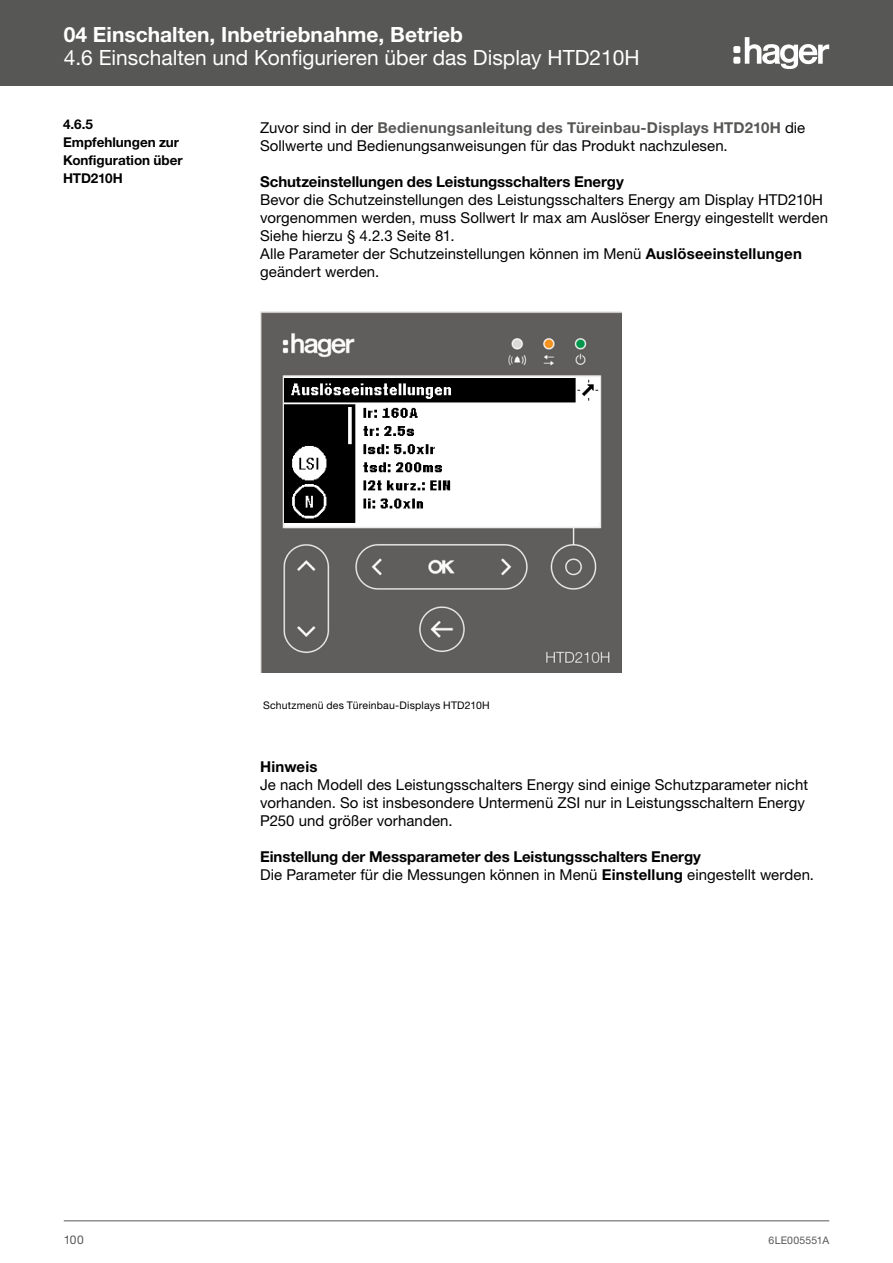
<style>
.page{position:relative;width:893px;height:1263px;background:#fff}
.page>*{position:absolute;margin:0;border:0;box-sizing:border-box;transform-origin:0 0}
.t1{font:21px "Helvetica Neue LTW1 G";color:#fff}
.t2{font:700 21px "Helvetica Neue LTW1 G";color:#fff}
.t3{font:15px/18px "Helvetica Neue LTW1 G";letter-spacing:.005em;color:#000}
.t4{font:700 15px/18px "Helvetica Neue LTW1 G";letter-spacing:-.005em;color:#000}
.t5{font:700 15px "Helvetica Neue LTW1 G";letter-spacing:.015em;color:#000}
.t6{font:700 13.5px/18px "Helvetica Neue LTW1 G";color:#000}
.t7{font:12px "Helvetica Neue LTW1 G";color:#575756}
.t8{font:10.5px "Helvetica Neue LTW1 G";letter-spacing:.015em;color:#000}
.t9{font:10.5px "Helvetica Neue LTW1 G";letter-spacing:.015em;color:#575756}
.s1{font-weight:700;color:#575756}
.s2{font-weight:700}
.s3{font-weight:400}
</style>
<div class="page">
<hr style="left:64px;top:1220px;width:765px;height:1px;background:#575756">
<div style="left:0;top:0;width:893px;height:86px;background:#575756"></div>
<svg style="left:745px;top:37px;width:84px;height:32px"></svg>
<div style="left:733px;top:46px;width:7px;height:7px;background:#fff;border-radius:2px"></div>
<div style="left:733px;top:57px;width:7px;height:7px;background:#fff;border-radius:2px"></div>
<img style="left:260px;top:311px;width:361px;height:361px">
<img style="left:285px;top:378px;width:315px;height:144px">
<h1 class="t2" style="left:64px;top:22px;width:401px">04 Einschalten, Inbetriebnahme, Betrieb</h1>
<h1 class="t1" style="left:64px;top:44px;width:240px">4.6 Einschalten und KonfigurierenüberdasDisplayHTD210</h1>
<p class="t6" style="left:63px;top:115px;width:121px">4.6.5<br>Empfehlungen zur<br>Konfiguration über<br>HTD210H</p>
<p class="t3" style="left:260px;top:118px;width:547px">Zuvor sind in der <span class="s1">Bedienungsanleitung des Türeinbau-Displays HTD210H</span> die<br>Sollwerte und Bedienungsanweisungen für das Produkt nachzulesen.</p>
<p class="t4" style="left:260px;top:172px;width:365px">Schutzeinstellungen des Leistungsschalters Energy</p>
<p class="t3" style="left:260px;top:190px;width:569px">Bevor die Schutzeinstellungen des Leistungsschalters Energy am Display HTD210H vorgenommen werden, muss Sollwert Ir max am Auslöser Energy eingestellt werden Siehe hierzu § 4.2.3 Seite 81.<br>Alle Parameter der Schutzeinstellungen können im Menü <span class="s2">Auslöseeinstellungen </span>geändert werden.</p>
<p class="t8" style="left:263px;top:698px;width:228px">Schutzmenü des Türeinbau-Displays HTD210H</p>
<p class="t5" style="left:260px;top:757px;width:59px">Hinweis</p>
<p class="t3" style="left:260px;top:775px;width:550px">Je nach Modell des Leistungsschalters Energy sind einige Schutzparameter nicht vorhanden. So ist insbesondere Untermenü ZSI nur in Leistungsschaltern Energy<br>P250 und größer vorhanden.</p>
<p class="t4" style="left:260px;top:847px;width:556px">Einstellung der Messparameter des Leistungsschalters Energy<br><span class="s3">Die Parameter für die Messungen können in Menü</span> Einstellung <span class="s3">eingestellt werden.</span></p>
<p class="t7" style="left:64px;top:1232px;width:21px">100</p>
<p class="t9" style="left:769px;top:1234px;width:62px">6LE005551A</p>
</div>
